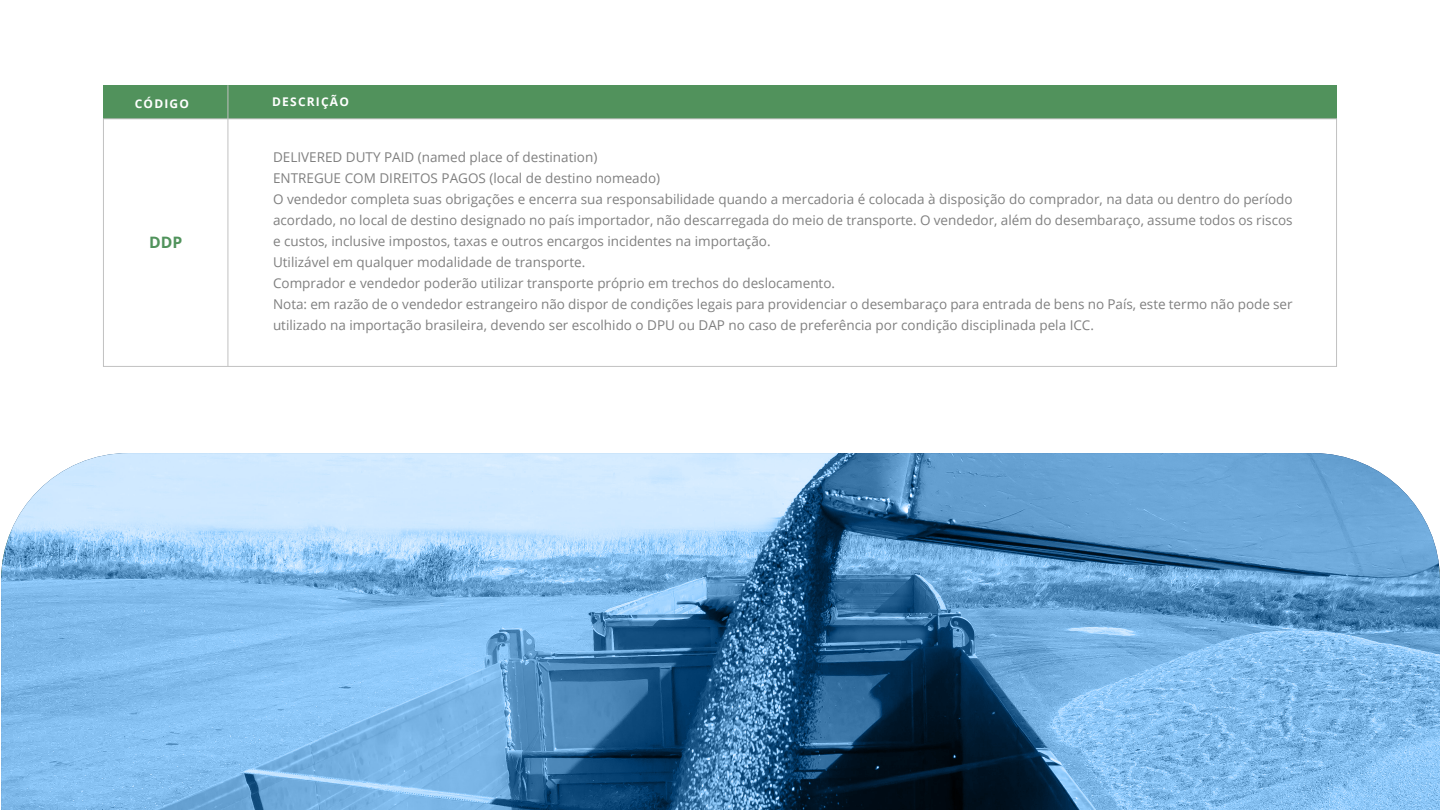
<style>
.page{position:relative;width:1440px;height:810px;background:#fff}
.page>*{position:absolute;margin:0;border:0;box-sizing:border-box;transform-origin:0 0}
.t1{font:700 15.75px "Open Sans";color:#51935c}
.t2{font:13.5px/21px "Open Sans";color:#808080}
.t3{font:700 12px "Open Sans";letter-spacing:.1em;color:#fff}
</style>
<div class="page">
<div style="left:103px;top:85px;width:1234px;height:34px;background:#51925c"></div>
<hr style="left:228px;top:85px;width:1px;height:281px;background:#c1c1c1">
<svg style="left:1px;top:453px;width:1439px;height:357px;background:#71a4cf"></svg>
<p class="t3" style="left:135px;top:95px;width:56px">CÓDIGO</p>
<p class="t3" style="left:272px;top:93px;width:78px">DESCRIÇÃO</p>
<p class="t1" style="left:149px;top:231px;width:35px">DDP</p>
<p class="t2" style="left:273px;top:147px;width:1021px">DELIVERED DUTY PAID (named place of destination)<br>ENTREGUE COM DIREITOS PAGOS (local de destino nomeado)<br>O vendedor completa suas obrigações e encerra sua responsabilidade quando a mercadoria é colocada à disposição do comprador, na data ou dentro do período acordado, no local de destino designado no país importador, não descarregada do meio de transporte. O vendedor, além do desembaraço, assume todos os riscos e custos, inclusive impostos, taxas e outros encargos incidentes na importação.<br>Utilizável em qualquer modalidade de transporte.<br>Comprador e vendedor poderão utilizar transporte próprio em trechos do deslocamento.<br>Nota: em razão de o vendedor estrangeiro não dispor de condições legais para providenciar o desembaraço para entrada de bens no País, este termo não pode ser utilizado na importação brasileira, devendo ser escolhido o DPU ou DAP no caso de preferência por condição disciplinada pela ICC.</p>
</div>
